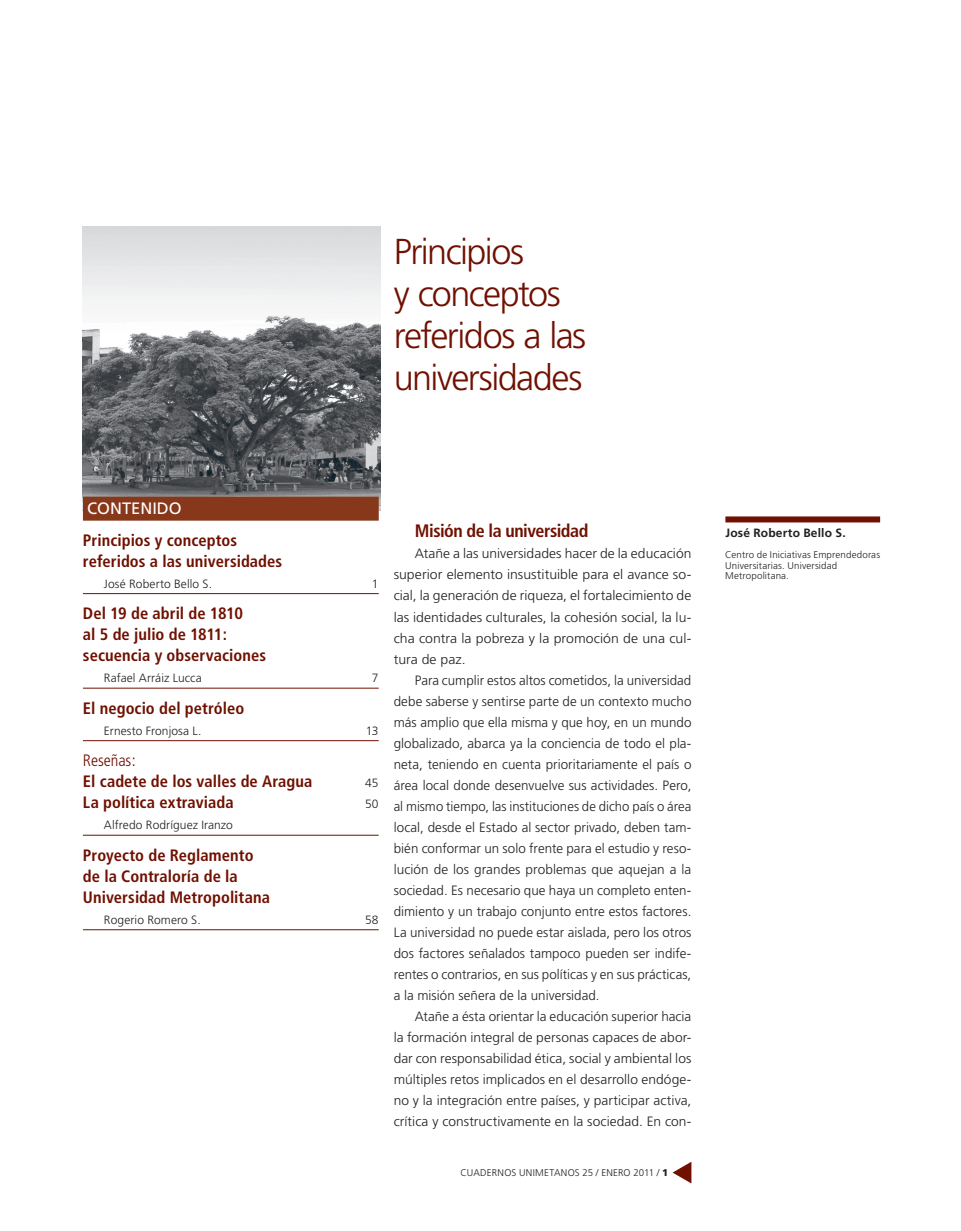
<style>
.page{position:relative;width:961px;height:1231px;background:#fff}
.page>*{position:absolute;margin:0;border:0;box-sizing:border-box;transform-origin:0 0}
.título{font:300 36px/42px "Frutiger";letter-spacing:-.04em;color:#6f1000}
.inter_1{font:700 condensed 18px "Frutiger";letter-spacing:-.025em;color:#6f1000}
.indice{font:700 condensed 16.5px/21px "Frutiger";letter-spacing:.005em;color:#6f1000}
.antetítulo{font:16.5px "Frutiger";color:#fff}
.Texto{font:300 13.5px/21px "Frutiger";letter-spacing:.005em;color:#231f20;text-align:justify}
.indice-2{font:300 12px "Frutiger";letter-spacing:.005em;color:#231f20}
.autor_nombre{font:700 12px "Frutiger";letter-spacing:.015em;color:#231f20}
.autor_curri{font:300 9.75px/10.5px "Frutiger";letter-spacing:.015em;color:#231f20}
.folio{font:300 9.75px "Frutiger";letter-spacing:.015em;color:#231f20}
.s1{font-weight:300}
.s2{font-weight:900}
</style>
<div class="page">
<svg style="left:672px;top:1161px;width:20px;height:23px"></svg>
<img style="left:83px;top:226px;width:298px;height:285px">
<div style="left:83px;top:496px;width:296px;height:24px;background:#88381a"></div>
<hr style="left:83px;top:593px;width:296px;height:1px;background:#6f1000">
<hr style="left:83px;top:688px;width:296px;height:1px;background:#6f1000">
<hr style="left:83px;top:740px;width:296px;height:1px;background:#6f1000">
<hr style="left:83px;top:835px;width:296px;height:1px;background:#6f1000">
<hr style="left:83px;top:929px;width:296px;height:1px;background:#6f1000">
<div style="left:725px;top:516px;width:155px;height:6px;background:#6f1000"></div>
<p class="título" style="left:394px;top:231px;width:194px">Principios<br>y conceptos referidos a las universidades</p>
<p class="antetítulo" style="left:87px;top:499px;width:96px">CONTENIDO</p>
<p class="indice" style="left:83px;top:529px;width:201px">Principios y conceptos referidos a las universidades</p>
<p class="indice-2" style="left:104px;top:577px;width:110px">José Roberto Bello S.</p>
<p class="indice-2" style="left:372px;top:577px;width:8px">1</p>
<p class="indice" style="left:83px;top:603px;width:185px">Del 19 de abril de 1810<br>al 5 de julio de 1811: secuencia y observaciones</p>
<p class="indice-2" style="left:104px;top:671px;width:99px">Rafael Arráiz Lucca</p>
<p class="indice-2" style="left:372px;top:671px;width:8px">7</p>
<p class="indice" style="left:83px;top:697px;width:163px">El negocio del petróleo</p>
<p class="indice-2" style="left:104px;top:724px;width:99px">Ernesto Fronjosa L.</p>
<p class="indice-2" style="left:366px;top:724px;width:14px">13</p>
<p class="indice" style="left:83px;top:750px;width:231px"><span class="s1">Reseñas:<br></span>El cadete de los valles de Aragua</p>
<p class="indice-2" style="left:365px;top:776px;width:15px">45</p>
<p class="indice" style="left:83px;top:792px;width:152px">La política extraviada</p>
<p class="indice-2" style="left:365px;top:797px;width:15px">50</p>
<p class="indice-2" style="left:104px;top:818px;width:130px">Alfredo Rodríguez I ranzo</p>
<p class="indice" style="left:83px;top:844px;width:188px">Proyecto de Reglamento de la Contraloría de la<br>Universidad Metropolitana</p>
<p class="indice-2" style="left:104px;top:913px;width:98px">Rogerio Romero S.</p>
<p class="indice-2" style="left:365px;top:913px;width:15px">58</p>
<p class="inter_1" style="left:415px;top:520px;width:175px">Misión de la universidad</p>
<p class="Texto" style="left:394px;top:543px;width:299px;text-indent:21px">Atañe a las universidades hacer de la educación superior elemento insustituible para el avance so&shy;cial, la generación de riqueza, el fortalecimiento de las identidades culturales, la cohesión social, la lu&shy;cha contra la pobreza y la promoción de una cul&shy;tura de paz.</p>
<p class="Texto" style="left:394px;top:669px;width:299px;text-indent:21px">Para cumplir estos altos cometidos, la universidad debe saberse y sentirse parte de un contexto mucho más amplio que ella misma y que hoy, en un mundo globalizado, abarca ya la conciencia de todo el pla&shy;neta, teniendo en cuenta prioritariamente el país o área local donde desenvuelve sus actividades. Pero, al mismo tiempo, las instituciones de dicho país o área local, desde el Estado al sector privado, deben tam&shy;bién conformar un solo frente para el estudio y reso&shy;lución de los grandes problemas que aquejan a la sociedad. Es necesario que haya un completo enten&shy;dimiento y un trabajo conjunto entre estos factores.<br>La universidad no puede estar aislada, pero los otros dos factores señalados tampoco pueden ser indife&shy;rentes o contrarios, en sus políticas y en sus prácticas, a la misión señera de la universidad.</p>
<p class="Texto" style="left:394px;top:1005px;width:299px;text-indent:21px">Atañe a ésta orientar la educación superior hacia la formación integral de personas capaces de abor&shy;dar con responsabilidad ética, social y ambiental los múltiples retos implicados en el desarrollo endóge&shy;no y la integración entre países, y participar activa, crítica y constructivamente en la sociedad. En con-</p>
<p class="folio" style="left:460px;top:1167px;width:209px">cuadernos unimetanos 25 / enero 2011 / <span class="s2">1</span></p>
<p class="autor_nombre" style="left:725px;top:526px;width:122px">José Roberto Bello S.</p>
<p class="autor_curri" style="left:725px;top:550px;width:156px">Centro de I niciativas Emprendedoras<br>U niversitarias. U niversidad<br>Metropolitana.</p>
</div>
